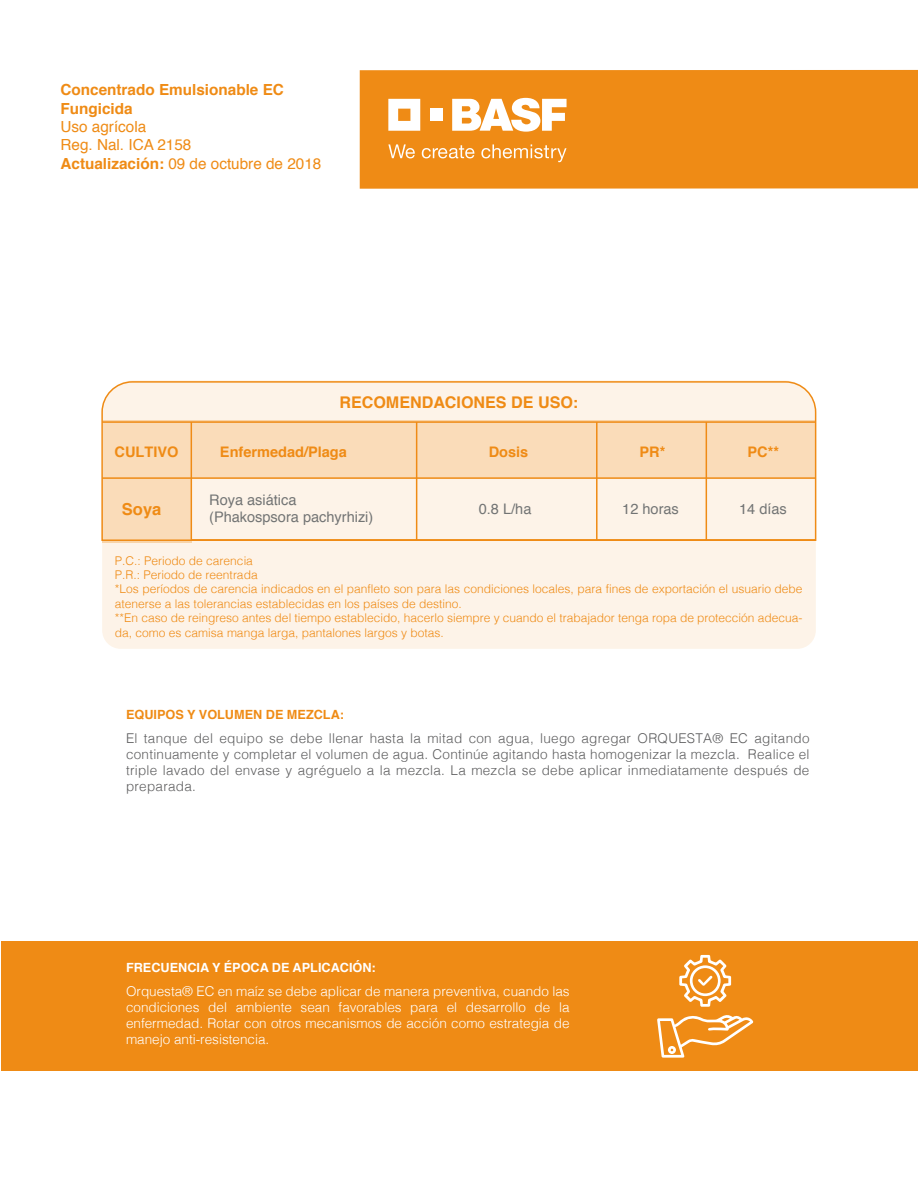
<style>
.page{position:relative;width:918px;height:1188px;background:#fff}
.page>*{position:absolute;margin:0;border:0;box-sizing:border-box;transform-origin:0 0}
.t1{font:700 16.5px "Helvetica";color:#ef8b15}
.t2{font:700 16.05px "Helvetica";color:#ef8b15}
.t3{font:15.3px/18.3px "Helvetica";color:#ef8b15}
.t4{font:700 15.3px/18.3px "Helvetica";color:#ef8b15}
.t5{font:14.55px/17.4px "Helvetica";color:#727474}
.t6{font:700 14.55px "Helvetica";color:#ef8b15}
.t7{font:300 13.5px/16.2px "Helvetica";letter-spacing:.02em;color:#5e5e5f;text-align:justify}
.t8{font:300 13.5px/16.2px "Helvetica";color:#fff;text-align:justify}
.t9{font:700 12.75px "Helvetica";color:#fff}
.t10{font:700 12.75px "Helvetica";color:#ef8b15}
.t11{font:300 12px/14.4px "Helvetica";color:#ef8b15}
.s1{font-weight:700}
</style>
<div class="page">
<div style="left:360px;top:70px;width:558px;height:119px;background:#ef8b15"></div>
<svg style="left:388px;top:99px;width:32px;height:32px"></svg>
<div style="left:430px;top:109px;width:12px;height:12px;background:#fff"></div>
<svg style="left:452px;top:98px;width:115px;height:34px"></svg>
<svg style="left:388px;top:144px;width:27px;height:14px"></svg>
<svg style="left:422px;top:145px;width:52px;height:13px"></svg>
<svg style="left:481px;top:144px;width:86px;height:18px"></svg>
<div style="left:2px;top:941px;width:916px;height:129px;background:#ef8b15"></div>
<div style="left:102px;top:542px;width:714px;height:107px;background:#fdf3e8"></div>
<svg style="left:101px;top:380px;width:716px;height:162px;background:#fbe8d1"></svg>
<hr style="left:102px;top:477px;width:714px;height:2px;background:#ef8b15">
<hr style="left:102px;top:421px;width:714px;height:2px;background:#ef8b15">
<hr style="left:191px;top:539px;width:625px;height:2px;background:#ef8b15">
<hr style="left:191px;top:422px;width:1px;height:118px;background:#ef8b15">
<hr style="left:416px;top:422px;width:1px;height:118px;background:#ef8b15">
<hr style="left:596px;top:422px;width:2px;height:118px;background:#ef8b15">
<hr style="left:706px;top:422px;width:1px;height:118px;background:#ef8b15">
<svg style="left:657px;top:1015px;width:97px;height:43px"></svg>
<svg style="left:679px;top:955px;width:52px;height:52px"></svg>
<p class="t4" style="left:60px;top:81px;width:225px">Concentrado Emulsionable EC<br>Fungicida</p>
<p class="t3" style="left:60px;top:118px;width:262px">Uso agrícola<br>Reg. Nal. ICA 2158<br><span class="s1">Actualización:</span> 09 de octubre de 2018</p>
<h2 class="t2" style="left:339px;top:389px;width:240px">RECOMENDACIONES DE USO:</h2>
<p class="t6" style="left:115px;top:440px;width:65px">CULTIVO</p>
<p class="t6" style="left:220px;top:440px;width:128px">Enfermedad/Plaga</p>
<p class="t6" style="left:489px;top:440px;width:41px">Dosis</p>
<p class="t6" style="left:640px;top:440px;width:27px">PR*</p>
<p class="t6" style="left:748px;top:440px;width:33px">PC**</p>
<p class="t5" style="left:209px;top:491px;width:166px">Roya asiática (Phakospsora pachyrhizi)</p>
<h1 class="t1" style="left:122px;top:496px;width:41px">Soya</h1>
<p class="t5" style="left:479px;top:500px;width:54px">0.8 L/ha</p>
<p class="t5" style="left:622px;top:500px;width:58px">12 horas</p>
<p class="t5" style="left:739px;top:500px;width:49px">14 días</p>
<p class="t11" style="left:115px;top:552px;width:689px">P.C.: Periodo de carencia<br>P.R.: Periodo de reentrada<br>*Los períodos de carencia indicados en el panfleto son para las condiciones locales, para fines de exportación el usuario debe atenerse a las tolerancias establecidas en los países de destino.<br>**En caso de reingreso antes del tiempo establecido, hacerlo siempre y cuando el trabajador tenga ropa de protección adecua&shy;da, como es camisa manga larga, pantalones largos y botas.</p>
<p class="t10" style="left:126px;top:704px;width:220px">EQUIPOS Y VOLUMEN DE MEZCLA:</p>
<p class="t7" style="left:126px;top:729px;width:685px">El tanque del equipo se debe llenar hasta la mitad con agua, luego agregar ORQUESTA® EC agitando continuamente y completar el volumen de agua. Continúe agitando hasta homogenizar la mezcla. Realice el triple lavado del envase y agréguelo a la mezcla. La mezcla se debe aplicar inmediatamente después de preparada.</p>
<p class="t9" style="left:126px;top:957px;width:251px">FRECUENCIA Y ÉPOCA DE APLICACIÓN:</p>
<p class="t8" style="left:126px;top:982px;width:445px">Orquesta® EC en maíz se debe aplicar de manera preventiva, cuando las condiciones del ambiente sean favorables para el desarrollo de la enfermedad. Rotar con otros mecanismos de acción como estrategia de manejo anti-resistencia.</p>
</div>
